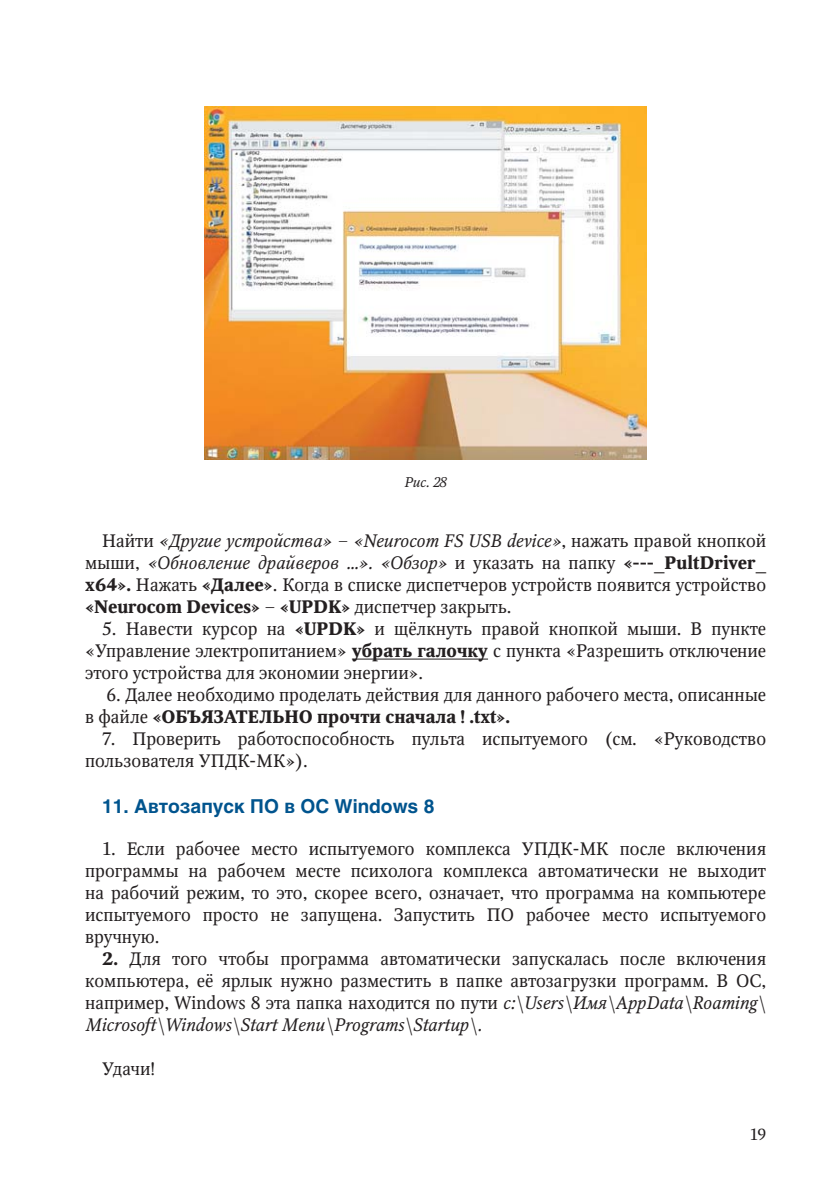
<style>
.page{position:relative;width:840px;height:1191px;background:#fff}
.page>*{position:absolute;margin:0;border:0;box-sizing:border-box;transform-origin:0 0}
.t1{font:700 19px "Helios C";color:#00548e}
.t2{font:18px/22px "Octava C";color:#231f20;text-align:justify}
.t3{font:16px "Octava C";color:#231f20}
.t4{font:italic 14px "Octava C";color:#231f20}
.s1{font-style:italic}
.s2{font-weight:700}
</style>
<div class="page">
<hr style="left:351px;top:658px;width:137px;height:1px;background:#231f20">
<img style="left:205px;top:106px;width:441px;height:353px">
<p class="t4" style="left:404px;top:475px;width:44px">Рис. 28</p>
<p class="t2" style="left:85px;top:532px;width:682px;text-indent:17px">Найти <span class="s1">«Другие устройства» – «Neurocom FS USB device»</span>, нажать правой кнопкой мыши, <span class="s1">«Обновление драйверов …». «Обзор»</span> и указать на папку <span class="s2">«---_PultDriver_ x64».</span> Нажать <span class="s2">«Далее»</span>. Когда в списке диспетчеров устройств появится устройство <span class="s2">«Neurocom Devices»</span> – <span class="s2">«UPDK»</span> диспетчер закрыть.</p>
<p class="t2" style="left:85px;top:620px;width:682px;text-indent:17px">5. Навести курсор на <span class="s2">«UPDK»</span> и щёлкнуть правой кнопкой мыши. В пункте «Управление электропитанием» <span class="s2">убрать галочку</span> с пункта «Разрешить отключение этого устройства для экономии энергии».</p>
<p class="t2" style="left:85px;top:686px;width:682px;text-indent:21px">6. Далее необходимо проделать действия для данного рабочего места, описанные в файле <span class="s2">«ОБЪЯЗАТЕЛЬНО прочти сначала ! .txt».</span></p>
<p class="t2" style="left:85px;top:730px;width:682px;text-indent:17px">7. Проверить работоспособность пульта испытуемого (см. «Руководство пользователя УПДК-МК»).</p>
<p class="t1" style="left:102px;top:799px;width:333px">11. Автозапуск ПО в ОС Windows 8</p>
<p class="t2" style="left:85px;top:840px;width:682px;text-indent:17px">1. Если рабочее место испытуемого комплекса УПДК-МК после включения программы на рабочем месте психолога комплекса автоматически не выходит на рабочий режим, то это, скорее всего, означает, что программа на компьютере испытуемого просто не запущена. Запустить ПО рабочее место испытуемого вручную.</p>
<p class="t2" style="left:85px;top:950px;width:682px;text-indent:17px"><span class="s2">2.</span> Для того чтобы программа автоматически запускалась после включения компьютера, её ярлык нужно разместить в папке автозагрузки программ. В ОС, например, Windows 8 эта папка находится по пути <span class="s1">c:\Users\Имя\AppData\Roaming\ Microsoft\Windows\Start Menu\Programs\Startup\.</span></p>
<p class="t2" style="left:102px;top:1060px;width:55px">Удачи!</p>
<p class="t3" style="left:749px;top:1128px;width:18px">19</p>
</div>
